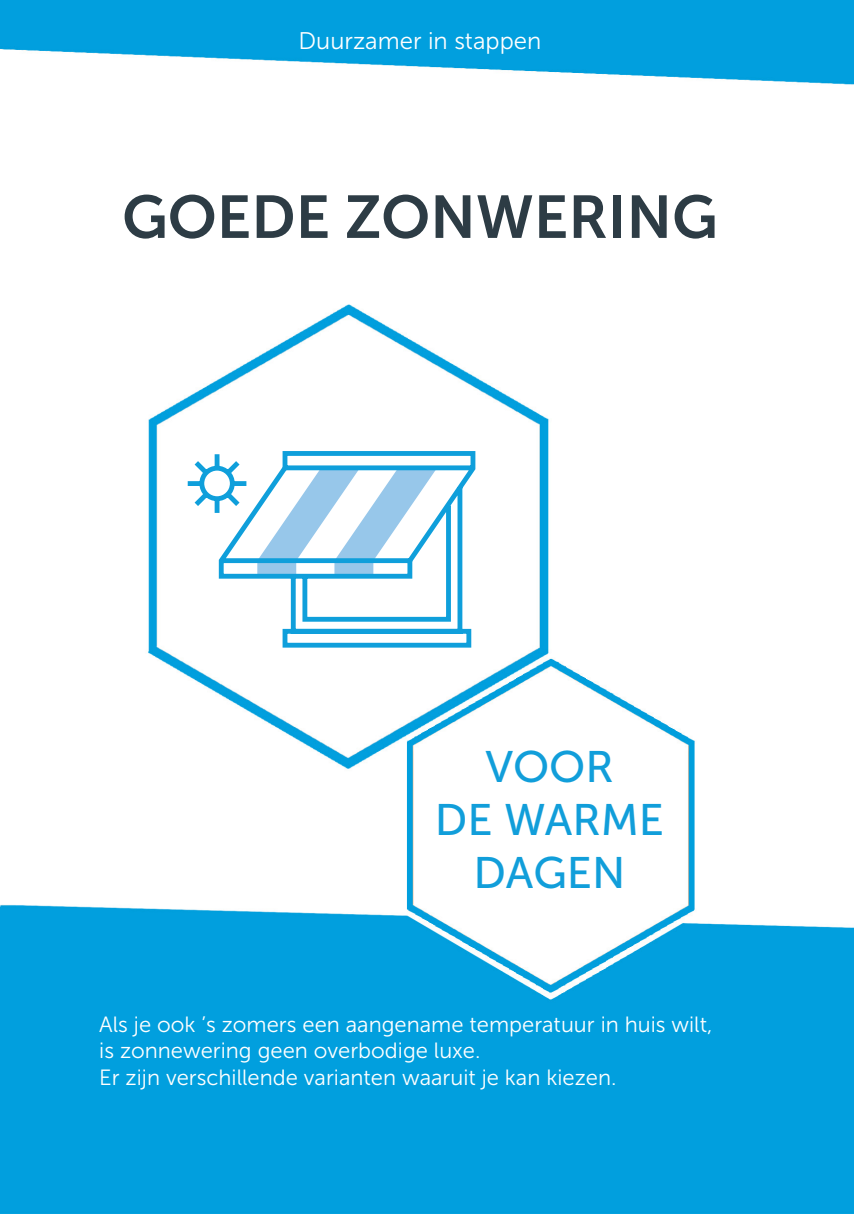
<style>
.page{position:relative;width:854px;height:1214px;background:#fff}
.page>*{position:absolute;margin:0;border:0;box-sizing:border-box;transform-origin:0 0}
.t1{font:60px "Museo Sans 700";color:#2d3c45}
.t2{font:44px/52.8px "Museo Sans 500";color:#119eda;text-align:center}
.t3{font:24px "Museo Sans 300";color:#fff}
.t4{font:22px/26.4px "Museo Sans 300";color:#fff}
</style>
<div class="page">
<img style="left:0;top:0;width:853px;height:1213px">
<svg style="left:183px;top:448px;width:294px;height:202px"></svg>
<p class="t3" style="left:298px;top:28px;width:244px">Duurzamer in stappen</p>
<p class="t1" style="left:122px;top:184px;width:597px">GOEDE ZONWERING</p>
<p class="t2" style="left:434px;top:740px;width:230px">VOOR<br>DE WARME<br>DAGEN</p>
<p class="t4" style="left:99px;top:1011px;width:614px">Als je ook ’s zomers een aangename temperatuur in huis wilt, is zonnewering geen overbodige luxe.<br>Er zijn verschillende varianten waaruit je kan kiezen.</p>
</div>
